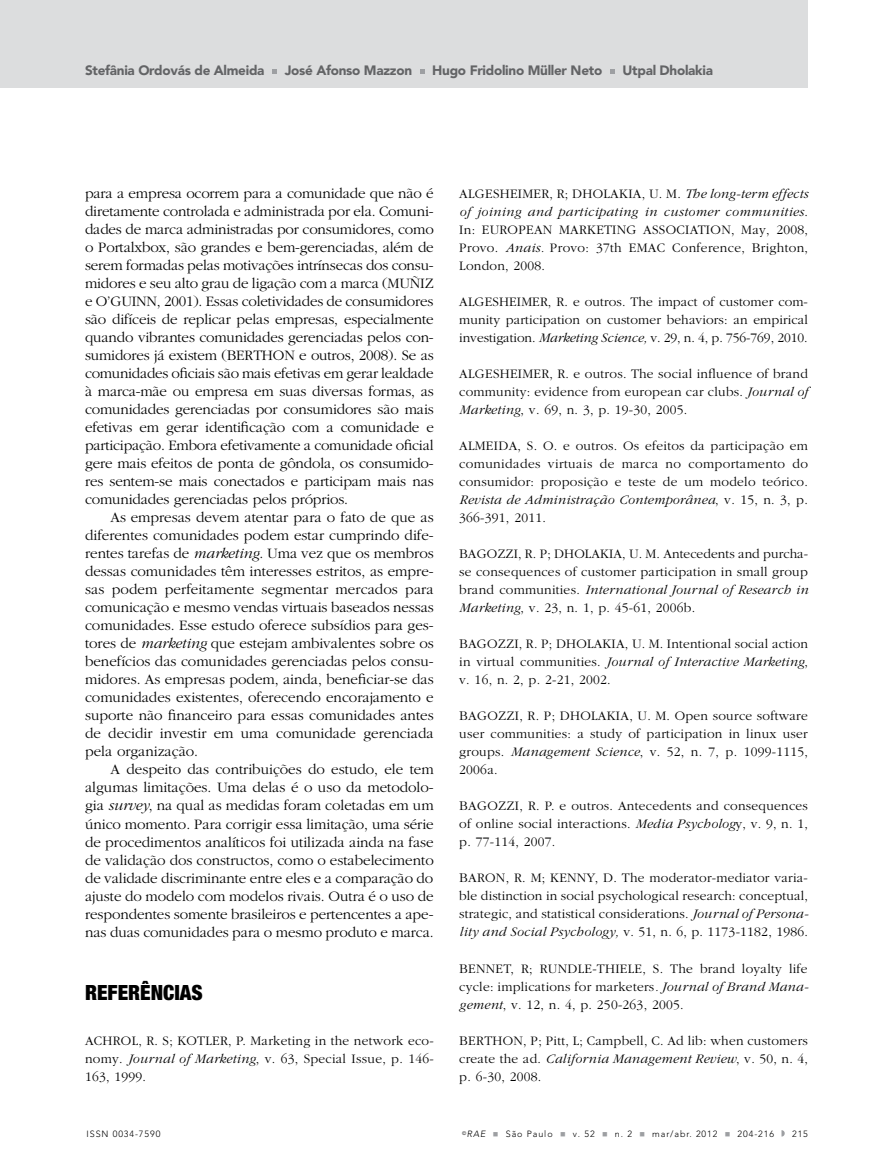
<style>
.page{position:relative;width:893px;height:1170px;background:#fff}
.page>*{position:absolute;margin:0;border:0;box-sizing:border-box;transform-origin:0 0}
.t1{font:900 condensed 21px "Helvetica Neue LT Std";color:#000}
.t2{font:300 15px/18px "Garamond";letter-spacing:-.005em;color:#000;text-align:justify}
.t3{font:300 13.5px/18px "Garamond";letter-spacing:.02em;color:#000;text-align:justify}
.t4{font:900 13.5px "Avenir LT Std";letter-spacing:-.02em;color:#636466}
.t5{font:300 9px "Avenir LT Std";letter-spacing:.1em;color:#000}
.s1{font-style:italic}
.s2{color:#9d9fa2}
</style>
<div class="page">
<div style="left:0;top:0;width:808px;height:87px;background:#dcddde"></div>
<svg style="left:272px;top:69px;width:5px;height:5px"></svg>
<svg style="left:420px;top:69px;width:4px;height:5px"></svg>
<svg style="left:610px;top:69px;width:4px;height:5px"></svg>
<svg style="left:781px;top:1130px;width:4px;height:6px"></svg>
<p class="t4" style="left:85px;top:62px;width:181px">Stefânia Ordovás de Almeida</p>
<p class="t4" style="left:285px;top:62px;width:129px">José Afonso Mazzon</p>
<p class="t4" style="left:432px;top:62px;width:171px">Hugo Fridolino Müller Neto</p>
<p class="t4" style="left:622px;top:62px;width:92px">Utpal Dholakia</p>
<p class="t2" style="left:85px;top:185px;width:350px">para a empresa ocorrem para a comunidade que não é diretamente controlada e administrada por ela. Comuni&shy;dades de marca administradas por consumidores, como o Portalxbox, são grandes e bem-gerenciadas, além de serem formadas pelas motivações intrínsecas dos consu&shy;midores e seu alto grau de ligação com a marca (MUÑIZ e O’GUINN, 2001). Essas coletividades de consumidores são difíceis de replicar pelas empresas, especialmente quando vibrantes comunidades gerenciadas pelos con&shy;sumidores já existem (BERTHON e outros, 2008). Se as comunidades oficiais são mais efetivas em gerar lealdade à marca-mãe ou empresa em suas diversas formas, as comunidades gerenciadas por consumidores são mais efetivas em gerar identificação com a comunidade e participação. Embora efetivamente a comunidade oficial gere mais efeitos de ponta de gôndola, os consumido&shy;res sentem-se mais conectados e participam mais nas comunidades gerenciadas pelos próprios.</p>
<p class="t2" style="left:85px;top:509px;width:350px;text-indent:26px">As empresas devem atentar para o fato de que as diferentes comunidades podem estar cumprindo dife&shy;rentes tarefas de <span class="s1">marketing</span>. Uma vez que os membros dessas comunidades têm interesses estritos, as empre&shy;sas podem perfeitamente segmentar mercados para comunicação e mesmo vendas virtuais baseados nessas comunidades. Esse estudo oferece subsídios para ges&shy;tores de <span class="s1">marketing</span> que estejam ambivalentes sobre os benefícios das comunidades gerenciadas pelos consu&shy;midores. As empresas podem, ainda, beneficiar-se das comunidades existentes, oferecendo encorajamento e suporte não financeiro para essas comunidades antes de decidir investir em uma comunidade gerenciada pela organização.</p>
<p class="t2" style="left:85px;top:761px;width:350px;text-indent:26px">A despeito das contribuições do estudo, ele tem algumas limitações. Uma delas é o uso da metodolo&shy;gia <span class="s1">survey</span>, na qual as medidas foram coletadas em um único momento. Para corrigir essa limitação, uma série de procedimentos analíticos foi utilizada ainda na fase de validação dos constructos, como o estabelecimento de validade discriminante entre eles e a comparação do ajuste do modelo com modelos rivais. Outra é o uso de respondentes somente brasileiros e pertencentes a ape&shy;nas duas comunidades para o mesmo produto e marca.</p>
<h1 class="t1" style="left:85px;top:979px;width:119px">REFERÊNCIAS</h1>
<p class="t3" style="left:85px;top:1031px;width:350px">ACHROL, R. S; KOTLER, P. Marketing in the network eco&shy;nomy. <span class="s1">Journal of Marketing</span>, v. 63, Special Issue, p. 146- 163, 1999.</p>
<p class="t3" style="left:459px;top:185px;width:350px">ALGESHEIMER, R; DHOLAKIA, U. M. <span class="s1">The long-term effects of joining and participating in customer communities</span>.<br>In: EUROPEAN MARKETING ASSOCIATION, May, 2008, Provo. <span class="s1">Anais.</span> Provo: 37th EMAC Conference, Brighton, London, 2008.</p>
<p class="t3" style="left:459px;top:293px;width:350px">ALGESHEIMER, R. e outros. The impact of customer com&shy;munity participation on customer behaviors: an empirical investigation. <span class="s1">Marketing Science,</span> v. 29, n. 4, p. 756-769, 2010.</p>
<p class="t3" style="left:459px;top:365px;width:350px">ALGESHEIMER, R. e outros. The social influence of brand community: evidence from european car clubs. <span class="s1">Journal of Marketing</span>, v. 69, n. 3, p. 19-30, 2005.</p>
<p class="t3" style="left:459px;top:437px;width:350px">ALMEIDA, S. O. e outros. Os efeitos da participação em comunidades virtuais de marca no comportamento do consumidor: proposição e teste de um modelo teórico.<br><span class="s1">Revista de Administração Contemporânea</span>, v. 15, n. 3, p.<br>366-391, 2011.</p>
<p class="t3" style="left:459px;top:545px;width:350px">BAGOZZI, R. P; DHOLAKIA, U. M. Antecedents and purcha&shy;se consequences of customer participation in small group brand communities. <span class="s1">International Journal of Research in Marketing</span>, v. 23, n. 1, p. 45-61, 2006b.</p>
<p class="t3" style="left:459px;top:635px;width:350px">BAGOZZI, R. P; DHOLAKIA, U. M. Intentional social action in virtual communities. <span class="s1">Journal of Interactive Marketing</span>, v. 16, n. 2, p. 2-21, 2002.</p>
<p class="t3" style="left:459px;top:707px;width:350px">BAGOZZI, R. P; DHOLAKIA, U. M. Open source software user communities: a study of participation in linux user groups. <span class="s1">Management Science</span>, v. 52, n. 7, p. 1099-1115, 2006a.</p>
<p class="t3" style="left:459px;top:797px;width:350px">BAGOZZI, R. P. e outros. Antecedents and consequences of online social interactions. <span class="s1">Media Psycholog</span>y, v. 9, n. 1, p. 77-114, 2007.</p>
<p class="t3" style="left:459px;top:869px;width:351px">BARON, R. M; KENNY, D. The moderator-mediator varia&shy;ble distinction in social psychological research: conceptual, strategic, and statistical considerations. <span class="s1">Journal of Persona&shy;lity and Social Psychology,</span> v. 51, n. 6, p. 1173-1182, 1986.</p>
<p class="t3" style="left:459px;top:959px;width:351px">BENNET, R; RUNDLE-THIELE, S. The brand loyalty life cycle: implications for marketers<span class="s1">. Journal of Brand Mana&shy;gement</span>, v. 12, n. 4, p. 250-263, 2005.</p>
<p class="t3" style="left:459px;top:1031px;width:350px">BERTHON, P; Pitt, L; Campbell, C. Ad lib: when customers create the ad. <span class="s1">California Management Review</span>, v. 50, n. 4, p. 6-30, 2008.</p>
<p class="t5" style="left:87px;top:1128px;width:75px">ISSN 0034-7590</p>
<p class="t5" style="left:462px;top:1128px;width:313px"><sup>©</sup><span class="s1">RAE</span> <span class="s2">■</span> São Paulo <span class="s2">■</span> v. 52 <span class="s2">■</span> n. 2 <span class="s2">■</span> mar/abr. 2012 <span class="s2">■</span> 204-216</p>
<p class="t5" style="left:792px;top:1128px;width:17px">215</p>
</div>
